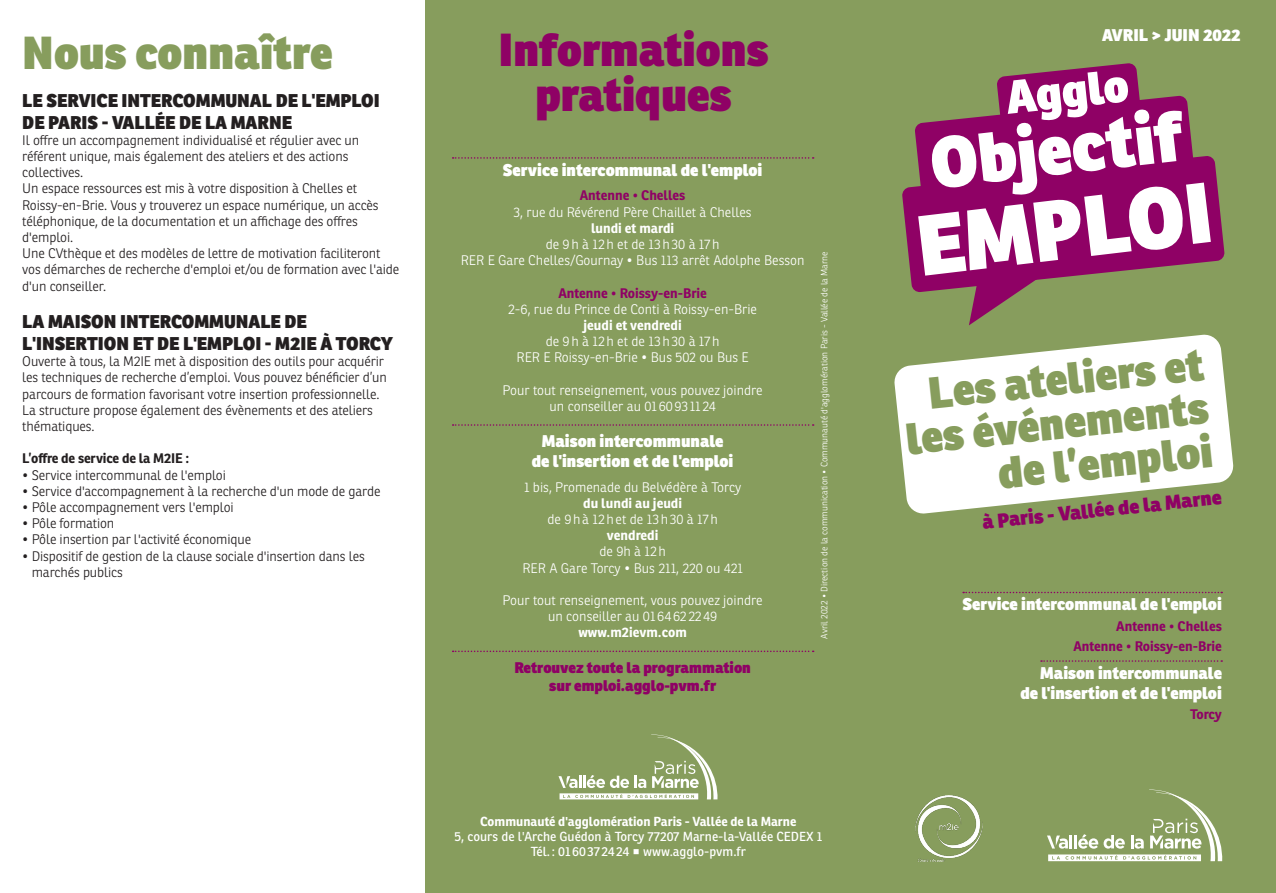
<style>
.page{position:relative;width:1276px;height:893px;background:#fff}
.page>*{position:absolute;margin:0;border:0;box-sizing:border-box;transform-origin:0 0}
.t1{font:800 45px/45px "Ronnia";color:#8f0165;text-align:center}
.t2{font:800 45px "Ronnia";color:#879d5d}
.t3{font:800 43.5px/43.5px "Ronnia";color:#879d5d;text-align:right}
.t4{font:800 19.65px "Ronnia";color:#8f0165}
.t5{font:800 18px "Ronnia";color:#231f20}
.t6{font:800 16.5px/19.8px "Ronnia";color:#fff;text-align:center}
.t7{font:800 15px "Ronnia";color:#8f0165}
.t8{font:300 13.5px/16.2px "Ronnia";letter-spacing:-.01em;color:#231f20}
.t9{font:300 13.5px "Ronnia";color:#fff}
.t10{font:700 13.5px "Ronnia";color:#8f0165}
.t11{font:700 13.5px "Ronnia";color:#fff}
.t12{font:700 13.5px "Ronnia";letter-spacing:-.01em;color:#231f20}
.t13{font:300 13.5px "Ronnia";letter-spacing:.06em;color:#fff}
.t14{font:12.75px "Ronnia";color:#fff}
.t15{font:700 12.75px "Ronnia";color:#fff}
.t16{font:300 9px "Ronnia";color:#fff}
</style>
<div class="page">
<div style="left:426px;top:0;width:850px;height:893px;background:#879d5d"></div>
<svg style="left:894px;top:334px;width:340px;height:180px;fill:#fff"></svg>
<svg style="left:453px;top:157px;width:360px;height:2px"></svg>
<svg style="left:453px;top:424px;width:360px;height:2px"></svg>
<svg style="left:453px;top:651px;width:360px;height:1px"></svg>
<svg style="left:963px;top:592px;width:259px;height:1px"></svg>
<svg style="left:1041px;top:660px;width:181px;height:2px"></svg>
<svg style="left:902px;top:63px;width:322px;height:262px"></svg>
<svg style="left:1047px;top:789px;width:175px;height:72px"></svg>
<svg style="left:558px;top:734px;width:160px;height:65px"></svg>
<img style="left:915px;top:795px;width:68px;height:66px">
<p class="t2" style="left:22px;top:23px;width:312px">Nous connaître</p>
<p class="t5" style="left:22px;top:89px;width:359px">LE SERVICE INTERCOMMUNAL DE L'EMPLOI</p>
<p class="t5" style="left:22px;top:110px;width:271px">DE PARIS - VALLÉE DE LA MARNE</p>
<p class="t8" style="left:22px;top:132px;width:338px">Il offre un accompagnement individualisé et régulier avec un référent unique, mais également des ateliers et des actions collectives.</p>
<p class="t8" style="left:22px;top:180px;width:358px">Un espace ressources est mis à votre disposition à Chelles et Roissy-en-Brie. Vous y trouverez un espace numérique, un accès téléphonique, de la documentation et un affichage des offres d'emploi.</p>
<p class="t8" style="left:22px;top:245px;width:378px">Une CVthèque et des modèles de lettre de motivation faciliteront vos démarches de recherche d'emploi et/ou de formation avec l'aide d'un conseiller.</p>
<p class="t5" style="left:22px;top:310px;width:286px">LA MAISON INTERCOMMUNALE DE</p>
<p class="t5" style="left:22px;top:332px;width:372px">L'INSERTION ET DE L'EMPLOI - M2IE À TORCY</p>
<p class="t8" style="left:22px;top:353px;width:366px">Ouverte à tous, la M2IE met à disposition des outils pour acquérir les techniques de recherche d’emploi. Vous pouvez bénéficier d’un parcours de formation favorisant votre insertion professionnelle.<br>La structure propose également des évènements et des ateliers thématiques.</p>
<p class="t12" style="left:22px;top:450px;width:168px">L’offre de service de la M2IE :</p>
<p class="t8" style="left:22px;top:467px;width:205px">• Service intercommunal de l'emploi</p>
<p class="t8" style="left:22px;top:483px;width:360px">• Service d'accompagnement à la recherche d'un mode de garde</p>
<p class="t8" style="left:22px;top:499px;width:213px">• Pôle accompagnement vers l'emploi</p>
<p class="t8" style="left:22px;top:515px;width:94px">• Pôle formation</p>
<p class="t8" style="left:22px;top:531px;width:230px">• Pôle insertion par l'activité économique</p>
<p class="t8" style="left:32px;top:548px;width:334px;text-indent:-9px">• Dispositif de gestion de la clause sociale d'insertion dans les marchés publics</p>
<p class="t1" style="left:498px;top:27px;width:271px">Informations pratiques</p>
<p class="t6" style="left:503px;top:160px;width:261px">Service intercommunal de l'emploi</p>
<p class="t10" style="left:580px;top:187px;width:107px">Antenne • Chelles</p>
<p class="t9" style="left:513px;top:204px;width:240px">3, rue du Révérend Père Chaillet à Chelles</p>
<p class="t11" style="left:591px;top:219px;width:85px">lundi et mardi</p>
<p class="t9" style="left:546px;top:236px;width:175px">de 9h à 12h et de 13h30 à 17h</p>
<p class="t9" style="left:461px;top:252px;width:345px">RER E Gare Chelles/Gournay • Bus 113 arrêt Adolphe Besson</p>
<p class="t10" style="left:558px;top:284px;width:150px">Antenne • Roissy-en-Brie</p>
<p class="t9" style="left:508px;top:301px;width:250px">2-6, rue du Prince de Conti à Roissy-en-Brie</p>
<p class="t11" style="left:583px;top:317px;width:100px">jeudi et vendredi</p>
<p class="t9" style="left:546px;top:333px;width:175px">de 9h à 12h et de 13h30 à 17h</p>
<p class="t9" style="left:516px;top:349px;width:234px">RER E Roissy-en-Brie • Bus 502 ou Bus E</p>
<p class="t9" style="left:502px;top:382px;width:262px">Pour tout renseignement, vous pouvez joindre</p>
<p class="t9" style="left:549px;top:398px;width:168px">un conseiller au 016093 11 24</p>
<p class="t6" style="left:532px;top:431px;width:203px">Maison intercommunale de l'insertion et de l'emploi</p>
<p class="t9" style="left:524px;top:478px;width:219px">1 bis, Promenade du Belvédère à Torcy</p>
<p class="t11" style="left:583px;top:494px;width:100px">du lundi au jeudi</p>
<p class="t13" style="left:547px;top:511px;width:172px">de 9hà 12het de 13h30 à 17h</p>
<p class="t11" style="left:607px;top:527px;width:53px">vendredi</p>
<p class="t9" style="left:599px;top:543px;width:68px">de 9h à 12h</p>
<p class="t9" style="left:522px;top:559px;width:222px">RER A Gare Torcy • Bus 211, 220 ou 421</p>
<p class="t9" style="left:502px;top:592px;width:262px">Pour tout renseignement, vous pouvez joindre</p>
<p class="t9" style="left:548px;top:608px;width:171px">un conseiller au 016462 2249</p>
<p class="t11" style="left:578px;top:624px;width:110px">www.m2ievm.com</p>
<p class="t7" style="left:514px;top:658px;width:238px">Retrouvez toute la programmation</p>
<p class="t7" style="left:549px;top:676px;width:168px">sur emploi.agglo-pvm.fr</p>
<p class="t16" style="left:818px;top:639px;width:389px;rotate:-90deg">Avril 2022 • Direction de la communication • Communauté d'agglomération Paris - Vallée de la Marne</p>
<p class="t15" style="left:480px;top:813px;width:318px">Communauté d'agglomération Paris - Vallée de la Marne</p>
<p class="t14" style="left:454px;top:828px;width:369px">5, cours de l'Arche Guédon à Torcy 77207 Marne-la-Vallée CEDEX 1</p>
<p class="t14" style="left:531px;top:844px;width:217px">Tél.: 0160372424 p www.agglo-pvm.fr</p>
<p class="t6" style="left:1102px;top:25px;width:140px">AVRIL &gt; JUIN 2022</p>
<p class="t3" style="left:899px;top:374px;width:305px;rotate:-6deg">Les ateliers et les événements</p>
<p class="t3" style="left:996px;top:451px;width:217px;rotate:-6deg">de l’emploi</p>
<p class="t4" style="left:981px;top:509px;width:242px;rotate:-6deg">à Paris - Vallée de la Marne</p>
<p class="t6" style="left:962px;top:594px;width:261px">Service intercommunal de l'emploi</p>
<p class="t10" style="left:1116px;top:617px;width:107px">Antenne • Chelles</p>
<p class="t10" style="left:1073px;top:637px;width:150px">Antenne • Roissy-en-Brie</p>
<p class="t6" style="left:1040px;top:663px;width:183px">Maison intercommunale</p>
<p class="t6" style="left:1020px;top:683px;width:203px">de l'insertion et de l'emploi</p>
<p class="t10" style="left:1190px;top:706px;width:33px">Torcy</p>
</div>
